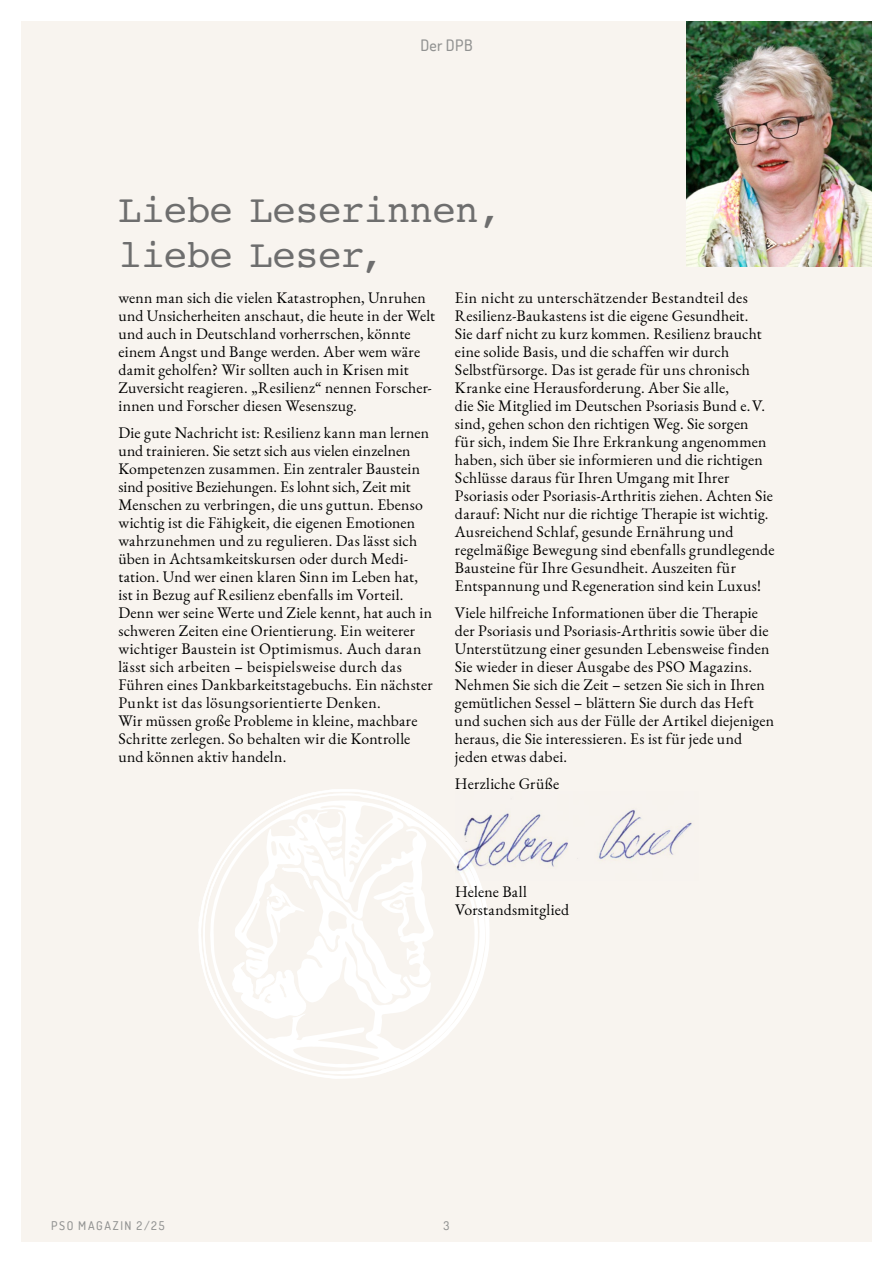
<style>
.page{position:relative;width:893px;height:1263px;background:#fff}
.page>*{position:absolute;margin:0;border:0;box-sizing:border-box;transform-origin:0 0}
.t1{font:39px/45px "Courier";letter-spacing:-.015em;color:#6e6e6e}
.t2{font:15.75px/18px "EB Garamond";letter-spacing:.015em;color:#000}
.t3{font:500 15.75px "Dosis";letter-spacing:.015em;color:#919291}
.t4{font:500 12px "Dosis";letter-spacing:.14em;color:#919291}
</style>
<div class="page">
<div style="left:21px;top:21px;width:851px;height:1221px;background:#f8f4ef"></div>
<svg style="left:198px;top:789px;width:291px;height:290px"></svg>
<svg style="left:203px;top:793px;width:282px;height:281px"></svg>
<svg style="left:210px;top:800px;width:268px;height:268px"></svg>
<svg style="left:232px;top:962px;width:74px;height:57px"></svg>
<svg style="left:282px;top:867px;width:30px;height:22px"></svg>
<svg style="left:327px;top:841px;width:15px;height:15px"></svg>
<svg style="left:393px;top:903px;width:9px;height:5px"></svg>
<img style="left:687px;top:21px;width:185px;height:245px">
<img style="left:455px;top:791px;width:237px;height:90px">
<p class="t3" style="left:420px;top:35px;width:54px">Der DPB</p>
<h1 class="t1" style="left:118px;top:186px;width:384px">Liebe Leserinnen, liebe Leser,</h1>
<p class="t2" style="left:118px;top:289px;width:318px">wenn man sich die vielen Katastrophen, Unruhen und Unsicherheiten anschaut, die heute in der Welt und auch in Deutschland vorherrschen, könnte einem Angst und Bange werden. Aber wem wäre damit geholfen? Wir sollten auch in Krisen mit Zuversicht reagieren. „Resilienz“ nennen Forscher&shy;innen und Forscher diesen Wesenszug.</p>
<p class="t2" style="left:118px;top:424px;width:316px">Die gute Nachricht ist: Resilienz kann man lernen und trainieren. Sie setzt sich aus vielen einzelnen Kompetenzen zusammen. Ein zentraler Baustein sind positive Beziehungen. Es lohnt sich, Zeit mit Menschen zu verbringen, die uns guttun. Ebenso wichtig ist die Fähigkeit, die eigenen Emotionen wahrzunehmen und zu regulieren. Das lässt sich üben in Achtsamkeitskursen oder durch Medi&shy;tation. Und wer einen klaren Sinn im Leben hat, ist in Bezug auf Resilienz ebenfalls im Vorteil.<br>Denn wer seine Werte und Ziele kennt, hat auch in schweren Zeiten eine Orientierung. Ein weiterer wichtiger Baustein ist Optimismus. Auch daran lässt sich arbeiten – beispielsweise durch das Führen eines Dankbarkeitstagebuchs. Ein nächster Punkt ist das lösungsorientierte Denken.<br>Wir müssen große Probleme in kleine, machbare Schritte zerlegen. So behalten wir die Kontrolle und können aktiv handeln.</p>
<p class="t2" style="left:455px;top:289px;width:321px">Ein nicht zu unterschätzender Bestandteil des Resilienz-Baukastens ist die eigene Gesundheit.<br>Sie darf nicht zu kurz kommen. Resilienz braucht eine solide Basis, und die schaffen wir durch Selbstfürsorge. Das ist gerade für uns chronisch Kranke eine Herausforderung. Aber Sie alle,<br>die Sie Mitglied im Deutschen Psoriasis Bund e. V. sind, gehen schon den richtigen Weg. Sie sorgen<br>für sich, indem Sie Ihre Erkrankung angenommen haben, sich über sie informieren und die richtigen Schlüsse daraus für Ihren Umgang mit Ihrer Psoriasis oder Psoriasis-Arthritis ziehen. Achten Sie darauf: Nicht nur die richtige Therapie ist wichtig.<br>Ausreichend Schlaf, gesunde Ernährung und regelmäßige Bewegung sind ebenfalls grundlegende Bausteine für Ihre Gesundheit. Auszeiten für Entspannung und Regeneration sind kein Luxus!</p>
<p class="t2" style="left:455px;top:604px;width:321px">Viele hilfreiche Informationen über die Therapie der Psoriasis und Psoriasis-Arthritis sowie über die Unterstützung einer gesunden Lebensweise finden Sie wieder in dieser Ausgabe des PSO Magazins.<br>Nehmen Sie sich die Zeit – setzen Sie sich in Ihren gemütlichen Sessel – blättern Sie durch das Heft und suchen sich aus der Fülle der Artikel diejenigen heraus, die Sie interessieren. Es ist für jede und jeden etwas dabei.</p>
<p class="t2" style="left:455px;top:775px;width:106px">Herzliche Grüße</p>
<p class="t2" style="left:455px;top:883px;width:116px">Helene Ball<br>Vorstandsmitglied</p>
<p class="t4" style="left:51px;top:1218px;width:115px">PSO MAGAZIN 2/25</p>
<p class="t4" style="left:443px;top:1218px;width:7px">3</p>
</div>
